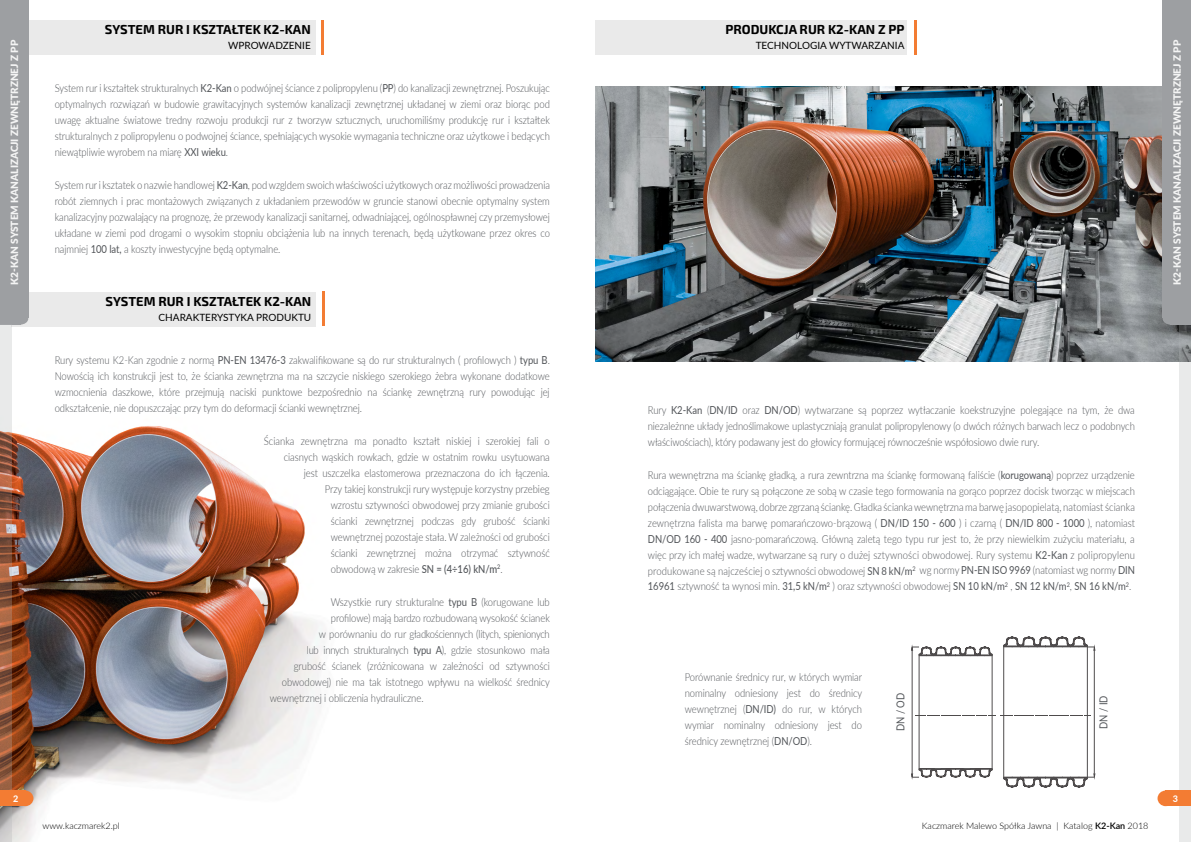
<style>
.page{position:relative;width:1191px;height:842px;background:#fff}
.page>*{position:absolute;margin:0;border:0;box-sizing:border-box;transform-origin:0 0}
.t1{font:700 13px "Exo 2";color:#000}
.t2{font:300 11px/16px "Lato";letter-spacing:-.005em;color:#515458;text-align:justify;scale:.86 1}
.t3{font:300 11px "Lato";letter-spacing:-.025em;color:#515458;scale:.86 1}
.t4{font:11px "Lato";color:#515458;scale:.86 1}
.t5{font:900 10px "Lato";color:#f4f4f4}
.t6{font:10px "Lato";color:#000}
.t7{font:300 9px "Lato";color:#000}
.t8{font:800 9px "Lato";color:#fff}
.s1{font-weight:400}
.s2{font-weight:500}
.s3{font-weight:600}
</style>
<div class="page">
<img style="left:11px;top:400px;width:310px;height:442px">
<img style="left:595px;top:86px;width:584px;height:275px">
<div style="left:27px;top:20px;width:288px;height:34px;background:#eaeaea"></div>
<div style="left:11px;top:292px;width:304px;height:34px;background:#eaeaea"></div>
<div style="left:15px;top:0;width:13px;height:318px;background:#9d9fa2"></div>
<div style="left:0;top:0;width:20px;height:325px;background:#9d9fa2"></div>
<div style="left:12px;top:313px;width:16px;height:12px;background:#9d9fa2;border-radius:50%"></div>
<svg style="left:0;top:325px;width:11px;height:517px;background:#a9816e"></svg>
<div style="left:595px;top:20px;width:312px;height:34px;background:#eaeaea"></div>
<svg style="left:1179px;top:325px;width:12px;height:517px;background:#e0e1e2"></svg>
<div style="left:1162px;top:0;width:13px;height:318px;background:#9d9fa2"></div>
<div style="left:1170px;top:0;width:21px;height:325px;background:#9d9fa2"></div>
<div style="left:1162px;top:313px;width:16px;height:12px;background:#9d9fa2;border-radius:50%"></div>
<div style="left:0;top:790px;width:25px;height:16px;background:#f37c33"></div>
<div style="left:17px;top:790px;width:16px;height:16px;background:#f37c33;border-radius:50%"></div>
<div style="left:1165px;top:790px;width:26px;height:16px;background:#f37c33"></div>
<div style="left:1157px;top:790px;width:16px;height:16px;background:#f37c33;border-radius:50%"></div>
<hr style="left:914px;top:20px;width:2px;height:34px;background:#f37c33">
<hr style="left:322px;top:20px;width:2px;height:34px;background:#f37c33">
<hr style="left:322px;top:292px;width:2px;height:34px;background:#f37c33">
<svg style="left:911px;top:636px;width:184px;height:152px"></svg>
<p class="t5" style="left:7px;top:285px;width:246px;rotate:-90deg">k2-kan System kanalizacji zewnętrznej z PP</p>
<p class="t1" style="left:105px;top:22px;width:62px">SYSTEM RUR</p>
<p class="t1" style="left:186px;top:22px;width:126px">I KSZTAŁTEK K2-KAN</p>
<p class="t6" style="left:228px;top:39px;width:25px">WPROWA</p>
<p class="t6" style="left:275px;top:39px;width:14px">DZENIE</p>
<p class="t2" style="left:55px;top:80px;width:577px">System rur i kształtek strukturalnych <span class="s1">K2-Kan</span> o podwójnej ściance z polipropylenu (<span class="s1">PP</span>) do kanalizacji zewnętrznej. Poszukując optymalnych rozwiązań w budowie grawitacyjnych systemów kanalizacji zewnętrznej układanej w ziemi oraz biorąc pod uwagę aktualne światowe tredny rozwoju produkcji rur z tworzyw sztucznych, uruchomiliśmy produkcję rur i kształtek strukturalnych z polipropylenu o podwojnej ściance, spełniających wysokie wymagania techniczne oraz użytkowe i bedących niewątpliwie wyrobem na miarę <span class="s1">XXI wieku</span>.</p>
<p class="t2" style="left:55px;top:177px;width:577px">System rur i ksztatek o nazwie handlowej <span class="s1">K2-Kan</span>, pod wzgldem swoich właściwości użytkowych oraz możliwości prowadzenia robót ziemnych i prac montażowych związanych z układaniem przewodów w gruncie stanowi obecnie optymalny system kanalizacyjny pozwalający na prognozę, że przewody kanalizacji sanitarnej, odwadniającej, ogólnospławnej czy przemysłowej układane w ziemi pod drogami o wysokim stopniu obciążenia lub na innych terenach, będą użytkowane przez okres co najmniej <span class="s1">100 lat,</span> a koszty inwestycyjne będą optymalne.</p>
<p class="t1" style="left:105px;top:293px;width:62px">SYSTEM RUR</p>
<p class="t1" style="left:187px;top:293px;width:126px">I KSZTAŁTEK K2-KAN</p>
<p class="t6" style="left:159px;top:310px;width:154px">Charakterystyka produktu</p>
<p class="t2" style="left:55px;top:352px;width:577px">Rury systemu K2-Kan zgodnie z normą <span class="s1">PN -EN 13476-3</span> zakwalifikowane są do rur strukturalnych ( profilowych ) <span class="s1">typu B</span>.<br>Nowością ich konstrukcji jest to, że ścianka zewnętrzna ma na szczycie niskiego szerokiego żebra wykonane dodatkowe wzmocnienia daszkowe, które przejmują naciski punktowe bezpośrednio na ściankę zewnętrzną rury powodując jej odkształcenie, nie dopuszczając przy tym do deformacji ścianki wewnętrznej.</p>
<p class="t2" style="left:264px;top:433px;width:334px">Ścianka zewnętrzna ma ponadto kształt niskiej i szerokiej fali o</p>
<p class="t2" style="left:284px;top:449px;width:311px">ciasnych wąskich rowkach, gdzie w ostatnim rowku usytuowana</p>
<p class="t2" style="left:304px;top:465px;width:287px">jest uszczelka elastomerowa przeznaczona do ich łączenia.</p>
<p class="t2" style="left:325px;top:481px;width:263px">Przy takiej konstrukcji rury występuje korzystny przebieg</p>
<p class="t2" style="left:331px;top:497px;width:256px">wzrostu sztywności obwodowej przy zmianie grubości</p>
<p class="t2" style="left:331px;top:513px;width:256px">ścianki zewnętrznej podczas gdy grubość ścianki</p>
<p class="t2" style="left:331px;top:529px;width:256px">wewnętrznej pozostaje stała. W zależności od grubości</p>
<p class="t2" style="left:331px;top:545px;width:256px">ścianki zewnętrznej można otrzymać sztywność</p>
<p class="t2" style="left:331px;top:561px;width:201px">obwodową w zakresie <span class="s2">SN = (4÷16) kN/m</span><sup>2</sup>.</p>
<p class="t2" style="left:331px;top:594px;width:256px">Wszystkie rury strukturalne <span class="s1">typu B</span> (korugowane lub</p>
<p class="t2" style="left:331px;top:610px;width:256px">profilowe) mają bardzo rozbudowaną wysokość ścianek</p>
<p class="t3" style="left:319px;top:626px;width:270px">w porównaniu do rur gładkościennych (litych, spienionych</p>
<p class="t3" style="left:307px;top:642px;width:284px">lub innych strukturalnych <span class="s1">typu A</span>), gdzie stosunkowo mała</p>
<p class="t2" style="left:294px;top:658px;width:299px">grubość ścianek (zróżnicowana w zależności od sztywności</p>
<p class="t2" style="left:282px;top:674px;width:313px">obwodowej) nie ma tak istotnego wpływu na wielkość średnicy</p>
<p class="t2" style="left:270px;top:690px;width:180px">wewnętrznej i obliczenia hydrauliczne.</p>
<p class="t1" style="left:725px;top:22px;width:84px">PRODUKCJA RUR</p>
<p class="t1" style="left:828px;top:22px;width:69px">K2-KAN Z PP</p>
<p class="t6" style="left:755px;top:39px;width:150px">Technologia wytwarzania</p>
<p class="t5" style="left:1169px;top:285px;width:246px;rotate:-90deg">k2-kan System kanalizacji zewnętrznej z PP</p>
<p class="t2" style="left:648px;top:402px;width:568px">Rury <span class="s1">K2-Kan</span> (<span class="s1">DN/I D</span> oraz <span class="s1">DN/OD</span>) wytwarzane są poprzez wytłaczanie koekstruzyjne polegające na tym, że dwa niezależnne układy jednoślimakowe uplastyczniają granulat polipropylenowy (o dwóch różnych barwach lecz o podobnych właściwościach), który podawany jest do głowicy formującej równocześnie współosiowo dwie rury.</p>
<p class="t2" style="left:648px;top:467px;width:568px">Rura wewnętrzna ma ściankę gładką, a rura zewntrzna ma ściankę formowaną faliście (<span class="s1">korugowaną</span>) poprzez urządzenie odciągające. Obie te rury są połączone ze sobą w czasie tego formowania na gorąco poprzez docisk tworząc w miejscach połączenia dwuwarstwową, dobrze zgrzaną ściankę. Gładka ścianka wewnętrzna ma barwę jasopopielatą, natomiast ścianka zewnętrzna falista ma barwę pomarańczowo-brązową ( <span class="s1">DN/I D 150 - 600</span> ) i czarną ( <span class="s1">DN/I D 800 - 1000</span> ), natomiast <span class="s1">DN/OD 160 - 400</span> jasno-pomarańczową. Główną zaletą tego typu rur jest to, że przy niewielkim zużyciu materiału, a więc przy ich małej wadze, wytwarzane są rury o dużej sztywności obwodowej. Rury systemu <span class="s1">K2-Kan</span> z polipropylenu produkowane są najcześciej o sztywności obwodowej <span class="s1">SN 8 kN/m</span><sup>2</sup> wg normy <span class="s1">PN -EN ISO 9969</span> (natomiast wg normy <span class="s1">DIN</span></p>
<p class="t2" style="left:648px;top:578px;width:563px"><span class="s1">16961</span> sztywność ta wynosi min. <span class="s1">31,5 kN/m</span><sup>2</sup> ) oraz sztywności obwodowej <span class="s1">SN 10 kN/m</span><sup>2</sup> , <span class="s1">SN 12 kN/m</span><sup>2</sup>, <span class="s1">SN 16 kN/m</span><sup>2</sup>.</p>
<p class="t2" style="left:685px;top:668px;width:208px">Porównanie średnicy rur, w których wymiar nominalny odniesiony jest do średnicy wewnętrznej (<span class="s1">DN/I D)</span> do rur, w których wymiar nominalny odniesiony jest do średnicy zewnętrznej (<span class="s1">DN/OD</span>).</p>
<p class="t4" style="left:892px;top:731px;width:46px;rotate:-90deg">DN / OD</p>
<p class="t4" style="left:1095px;top:729px;width:40px;rotate:-90deg">DN / ID</p>
<p class="t8" style="left:13px;top:792px;width:7px">2</p>
<p class="t8" style="left:1172px;top:792px;width:7px">3</p>
<p class="t7" style="left:43px;top:819px;width:79px">www.kaczmarek2.pl</p>
<p class="t7" style="left:922px;top:819px;width:228px">Kaczmarek Malewo Spółka Jawna | Katalog <span class="s3">K2-Kan</span> 2018</p>
</div>
